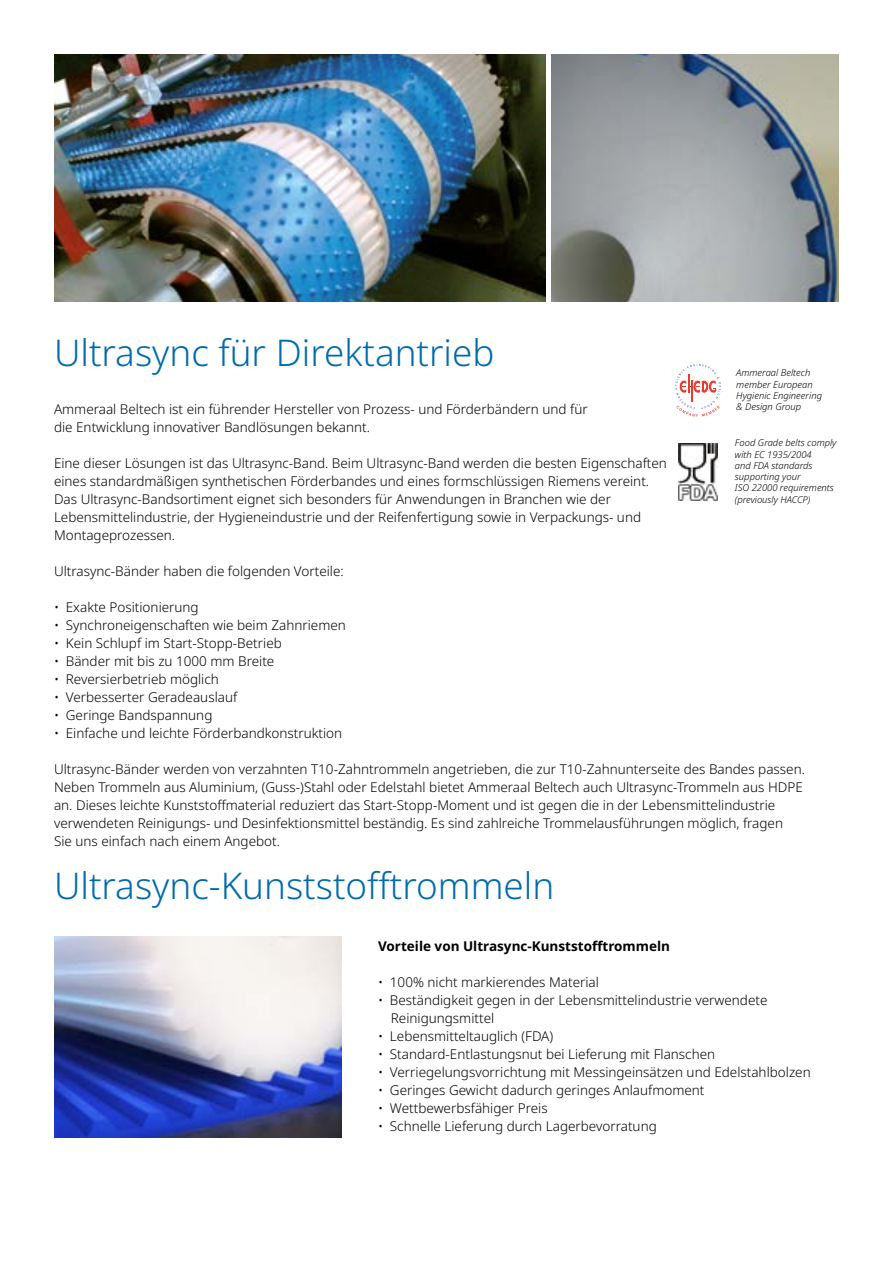
<style>
.page{position:relative;width:893px;height:1263px;background:#fff}
.page>*{position:absolute;margin:0;border:0;box-sizing:border-box;transform-origin:0 0}
.t1{font:300 36.75px "Noto Sans";color:#006bac}
.t2{font:300 13.5px/18px "Noto Sans";color:#000}
.t3{font:700 13.5px "Noto Sans";color:#000}
.t4{font:italic 300 9.45px/11.2px "Noto Sans";color:#000}
</style>
<div class="page">
<img style="left:54px;top:54px;width:492px;height:248px">
<img style="left:551px;top:54px;width:288px;height:248px">
<img style="left:54px;top:936px;width:287px;height:201px">
<svg style="left:675px;top:364px;width:46px;height:53px"></svg>
<img style="left:678px;top:444px;width:40px;height:56px">
<h1 class="t1" style="left:54px;top:327px;width:442px">Ultrasync für Direktantrieb</h1>
<p class="t4" style="left:736px;top:368px;width:87px">Ammeraal Beltech member European<br>Hygienic Engineering &amp; Design Group</p>
<p class="t4" style="left:735px;top:437px;width:103px">Food Grade belts comply with EC 1935/2004<br>and FDA standards supporting your<br>ISO 22000 requirements (previously HACCP)</p>
<p class="t2" style="left:54px;top:401px;width:535px">Ammeraal Beltech ist ein führender Hersteller von Prozess- und Förderbändern und für die Entwicklung innovativer Bandlösungen bekannt.</p>
<p class="t2" style="left:54px;top:455px;width:614px">Eine dieser Lösungen ist das Ultrasync-Band. Beim Ultrasync-Band werden die besten Eigenschaften eines standardmäßigen synthetischen Förderbandes und eines formschlüssigen Riemens vereint.<br>Das Ultrasync-Bandsortiment eignet sich besonders für Anwendungen in Branchen wie der Lebensmittelindustrie, der Hygieneindustrie und der Reifenfertigung sowie in Verpackungs- und Montageprozessen.</p>
<p class="t2" style="left:54px;top:563px;width:291px">Ultrasync-Bänder haben die folgenden Vorteile:</p>
<p class="t2" style="left:54px;top:599px;width:146px">• Exakte Positionierung</p>
<p class="t2" style="left:54px;top:617px;width:293px">• Synchroneigenschaften wie beim Zahnriemen</p>
<p class="t2" style="left:54px;top:635px;width:229px">• Kein Schlupf im Start-Stopp-Betrieb</p>
<p class="t2" style="left:54px;top:653px;width:222px">• Bänder mit bis zu 1000 mm Breite</p>
<p class="t2" style="left:54px;top:671px;width:166px">• Reversierbetrieb möglich</p>
<p class="t2" style="left:54px;top:689px;width:185px">• Verbesserter Geradeauslauf</p>
<p class="t2" style="left:54px;top:707px;width:160px">• Geringe Bandspannung</p>
<p class="t2" style="left:54px;top:725px;width:290px">• Einfache und leichte Förderbandkonstruktion</p>
<p class="t2" style="left:54px;top:761px;width:752px">Ultrasync-Bänder werden von verzahnten T10-Zahntrommeln angetrieben, die zur T10-Zahnunterseite des Bandes passen.<br>Neben Trommeln aus Aluminium, (Guss-)Stahl oder Edelstahl bietet Ammeraal Beltech auch Ultrasync-Trommeln aus HDPE an. Dieses leichte Kunststoffmaterial reduziert das Start-Stopp-Moment und ist gegen die in der Lebensmittelindustrie verwendeten Reinigungs- und Desinfektionsmittel beständig. Es sind zahlreiche Trommelausführungen möglich, fragen<br>Sie uns einfach nach einem Angebot.</p>
<h1 class="t1" style="left:54px;top:860px;width:502px">Ultrasync-Kunststofftrommeln</h1>
<p class="t3" style="left:378px;top:936px;width:293px">Vorteile von Ultrasync-Kunststofftrommeln</p>
<p class="t2" style="left:378px;top:973px;width:222px">• 100% nicht markierendes Material</p>
<p class="t2" style="left:391px;top:991px;width:378px;text-indent:-13px">• Beständigkeit gegen in der Lebensmittelindustrie verwendete<br>Reinigungsmittel</p>
<p class="t2" style="left:378px;top:1027px;width:177px">• Lebensmitteltauglich (FDA)</p>
<p class="t2" style="left:378px;top:1045px;width:339px">• Standard-Entlastungsnut bei Lieferung mit Flanschen</p>
<p class="t2" style="left:378px;top:1063px;width:434px">• Verriegelungsvorrichtung mit Messingeinsätzen und Edelstahlbolzen</p>
<p class="t2" style="left:378px;top:1081px;width:328px">• Geringes Gewicht dadurch geringes Anlaufmoment</p>
<p class="t2" style="left:378px;top:1099px;width:171px">• Wettbewerbsfähiger Preis</p>
<p class="t2" style="left:378px;top:1117px;width:280px">• Schnelle Lieferung durch Lagerbevorratung</p>
</div>
